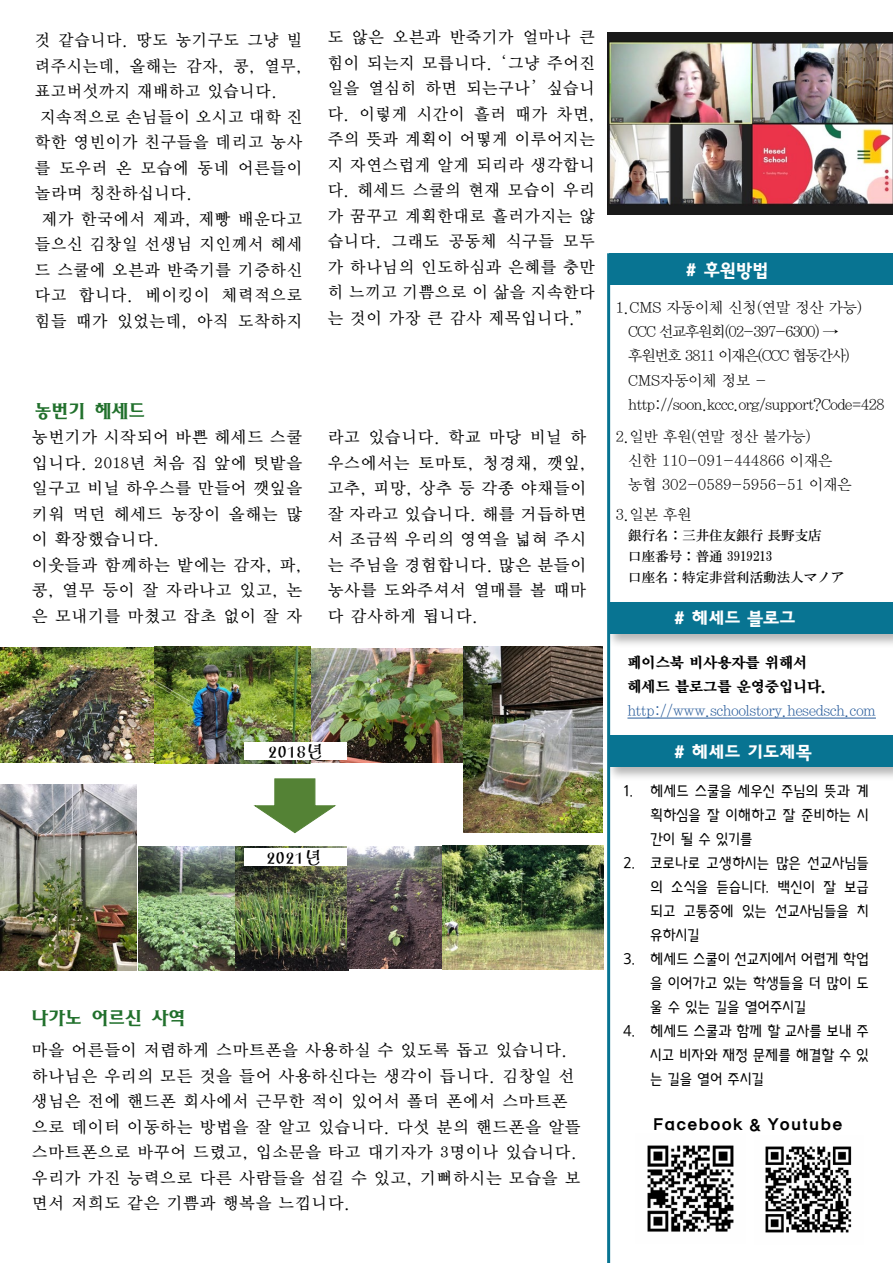
<style>
.page{position:relative;width:893px;height:1263px;background:#fff}
.page>*{position:absolute;margin:0;border:0;box-sizing:border-box;transform-origin:0 0}
.t1{font:19.5px "Korea Y Head 1";color:#21702c}
.t2{font:18px "Haan Y Godic 25";color:#fff}
.t3{font:18px "TST Namr";color:#000}
.t4{font:16.5px/25.5px "YDIY Mj O130 KS Cpc EUC H";color:#000}
.t5{font:16.5px "Haan Y Godic 25";letter-spacing:-.05em;color:#000}
.t6{font:15px/24px "KBI Zgo R";color:#000;text-align:justify}
.t7{font:15px/24px "YDIY Mj O320";letter-spacing:-.065em;color:#000}
.t8{font:15px/24px "YDIY Mj O320";color:#000}
.t9{font:15px "YDIY Mj O320";letter-spacing:-.03em;color:#275b9b}
.t10{font:15px/24px "YDIY Mj O360";color:#000}
.t11{font:13.5px/21px "HGS Mincho B";color:#000}
.s1{font-family:"MS P Mincho"}
</style>
<div class="page">
<div style="left:610px;top:253px;width:283px;height:32px;background:#087492"></div>
<img style="left:139px;top:846px;width:97px;height:124px">
<img style="left:236px;top:845px;width:368px;height:125px">
<img style="left:0;top:785px;width:136px;height:185px">
<img style="left:463px;top:647px;width:140px;height:185px">
<img style="left:311px;top:649px;width:151px;height:113px">
<img style="left:1px;top:647px;width:309px;height:116px">
<img style="left:647px;top:1145px;width:87px;height:87px">
<img style="left:765px;top:1146px;width:87px;height:87px">
<div style="left:606px;top:600px;width:287px;height:48px;background:#9d9d9c;opacity:.75"></div>
<div style="left:609px;top:602px;width:284px;height:32px;background:#087492"></div>
<div style="left:606px;top:733px;width:287px;height:48px;background:#9d9d9c;opacity:.75"></div>
<div style="left:609px;top:735px;width:284px;height:32px;background:#087492"></div>
<hr style="left:627px;top:718px;width:249px;height:1px;background:#275b9b">
<hr style="left:607px;top:253px;width:3px;height:1010px;background:#087492">
<img style="left:608px;top:33px;width:285px;height:181px">
<svg style="left:254px;top:778px;width:82px;height:56px"></svg>
<div style="left:245px;top:742px;width:102px;height:18px;background:#fff"></div>
<div style="left:245px;top:848px;width:102px;height:18px;background:#fff"></div>
<p class="t4" style="left:35px;top:28px;width:269px">것 같습니다. 땅도 농기구도 그냥 빌</p>
<p class="t4" style="left:35px;top:54px;width:269px">려주시는데, 올해는 감자, 콩, 열무,</p>
<p class="t4" style="left:35px;top:79px;width:245px">표고버섯까지 재배하고 있습니다.</p>
<p class="t4" style="left:40px;top:105px;width:264px">지속적으로 손님들이 오시고 대학 진</p>
<p class="t4" style="left:35px;top:130px;width:269px">학한 영빈이가 친구들을 데리고 농사</p>
<p class="t4" style="left:35px;top:156px;width:269px">를 도우러 온 모습에 동네 어른들이</p>
<p class="t4" style="left:35px;top:181px;width:160px">놀라며 칭찬하십니다.</p>
<p class="t4" style="left:42px;top:207px;width:262px">제가 한국에서 제과, 제빵 배운다고</p>
<p class="t4" style="left:35px;top:232px;width:269px">들으신 김창일 선생님 지인께서 헤세</p>
<p class="t4" style="left:35px;top:258px;width:269px">드 스쿨에 오븐과 반죽기를 기증하신</p>
<p class="t4" style="left:35px;top:283px;width:269px">다고 합니다. 베이킹이 체력적으로</p>
<p class="t4" style="left:35px;top:309px;width:269px">힘들 때가 있었는데, 아직 도착하지</p>
<p class="t4" style="left:327px;top:25px;width:269px;text-align:justify">도 않은 오븐과 반죽기가 얼마나 큰 힘이 되는지 모릅니다. <span class="s1">‘</span>그냥 주어진 일을 열심히 하면 되는구나<span class="s1">’</span> 싶습니 다. 이렇게 시간이 흘러 때가 차면, 주의 뜻과 계획이 어떻게 이루어지는 지 자연스럽게 알게 되리라 생각합니 다. 헤세드 스쿨의 현재 모습이 우리 가 꿈꾸고 계획한대로 흘러가지는 않 습니다. 그래도 공동체 식구들 모두 가 하나님의 인도하심과 은혜를 충만 히 느끼고 기쁨으로 이 삶을 지속한다 는 것이 가장 큰 감사 제목입니다.”</p>
<p class="t1" style="left:35px;top:401px;width:112px">농번기 헤세드</p>
<p class="t4" style="left:32px;top:425px;width:272px">농번기가 시작되어 바쁜 헤세드 스쿨 입니다. 2018년 처음 집 앞에 텃밭을 일구고 비닐 하우스를 만들어 깻잎을 키워 먹던 헤세드 농장이 올해는 많 이 확장했습니다.<br>이웃들과 함께하는 밭에는 감자, 파, 콩, 열무 등이 잘 자라나고 있고, 논 은 모내기를 마쳤고 잡초 없이 잘 자</p>
<p class="t4" style="left:327px;top:425px;width:261px;text-align:justify">라고 있습니다. 학교 마당 비닐 하 우스에서는 토마토, 청경채, 깻잎, 고추, 피망, 상추 등 각종 야채들이 잘 자라고 있습니다. 해를 거듭하면 서 조금씩 우리의 영역을 넓혀 주시 는 주님을 경험합니다. 많은 분들이 농사를 도와주셔서 열매를 볼 때마 다 감사하게 됩니다.</p>
<p class="t3" style="left:268px;top:742px;width:58px">2018년</p>
<p class="t1" style="left:32px;top:1009px;width:155px">나가노 어르신 사역</p>
<p class="t3" style="left:266px;top:849px;width:58px">2021년</p>
<p class="t4" style="left:32px;top:1038px;width:551px">마을 어른들이 저렴하게 스마트폰을 사용하실 수 있도록 돕고 있습니다. 하나님은 우리의 모든 것을 들어 사용하신다는 생각이 듭니다. 김창일 선 생님은 전에 핸드폰 회사에서 근무한 적이 있어서 폴더 폰에서 스마트폰 으로 데이터 이동하는 방법을 잘 알고 있습니다. 다섯 분의 핸드폰을 알뜰 스마트폰으로 바꾸어 드렸고, 입소문을 타고 대기자가 3명이나 있습니다. 우리가 가진 능력으로 다른 사람들을 섬길 수 있고, 기뻐하시는 모습을 보 면서 저희도 같은 기쁨과 행복을 느낍니다.</p>
<p class="t2" style="left:685px;top:255px;width:85px"># 후원방법</p>
<p class="t7" style="left:628px;top:296px;width:258px;text-indent:-13px">1.CMS 자동이체 신청(연말 정산 가능)<br>CCC 선교후원회(02-397-6300) → 후원번호 3811 이재은(CCC 협동간사)<br>CMS자동이체 정보 - http://soon.kccc.org/support?Code=428</p>
<p class="t8" style="left:628px;top:425px;width:225px;text-indent:-13px">2.일반 후원(연말 정산 불가능)<br>신한 110-091-444866 이재은 농협 302-0589-5956-51 이재은</p>
<p class="t8" style="left:615px;top:502px;width:77px">3.일본 후원</p>
<p class="t11" style="left:628px;top:524px;width:217px">銀行名：三井住友銀行 長野支店<br>口座番号：普通 3919213<br>口座名：特定非営利活動法人マノア</p>
<p class="t2" style="left:673px;top:603px;width:124px"># 헤세드 블로그</p>
<p class="t10" style="left:627px;top:651px;width:201px">페이스북 비사용자를 위해서 헤세드 블로그를 운영중입니다.</p>
<p class="t9" style="left:627px;top:703px;width:250px">http://www.schoolstory.hesedsch.com</p>
<p class="t2" style="left:673px;top:737px;width:140px"># 헤세드 기도제목</p>
<p class="t6" style="left:650px;top:778px;width:220px;text-indent:-27px">1. 헤세드 스쿨을 세우신 주님의 뜻과 계 획하심을 잘 이해하고 잘 준비하는 시 간이 될 수 있기를</p>
<p class="t6" style="left:650px;top:850px;width:220px;text-indent:-27px">2. 코로나로 고생하시는 많은 선교사님들 의 소식을 듣습니다. 백신이 잘 보급 되고 고통중에 있는 선교사님들을 치 유하시길</p>
<p class="t6" style="left:650px;top:946px;width:220px;text-indent:-27px">3. 헤세드 스쿨이 선교지에서 어렵게 학업 을 이어가고 있는 학생들을 더 많이 도 울 수 있는 길을 열어주시길</p>
<p class="t6" style="left:650px;top:1018px;width:220px;text-indent:-27px">4. 헤세드 스쿨과 함께 할 교사를 보내 주 시고 비자와 재정 문제를 해결할 수 있 는 길을 열어 주시길</p>
<p class="t5" style="left:652px;top:1111px;width:193px">Facebook ＆ Youtube</p>
</div>
